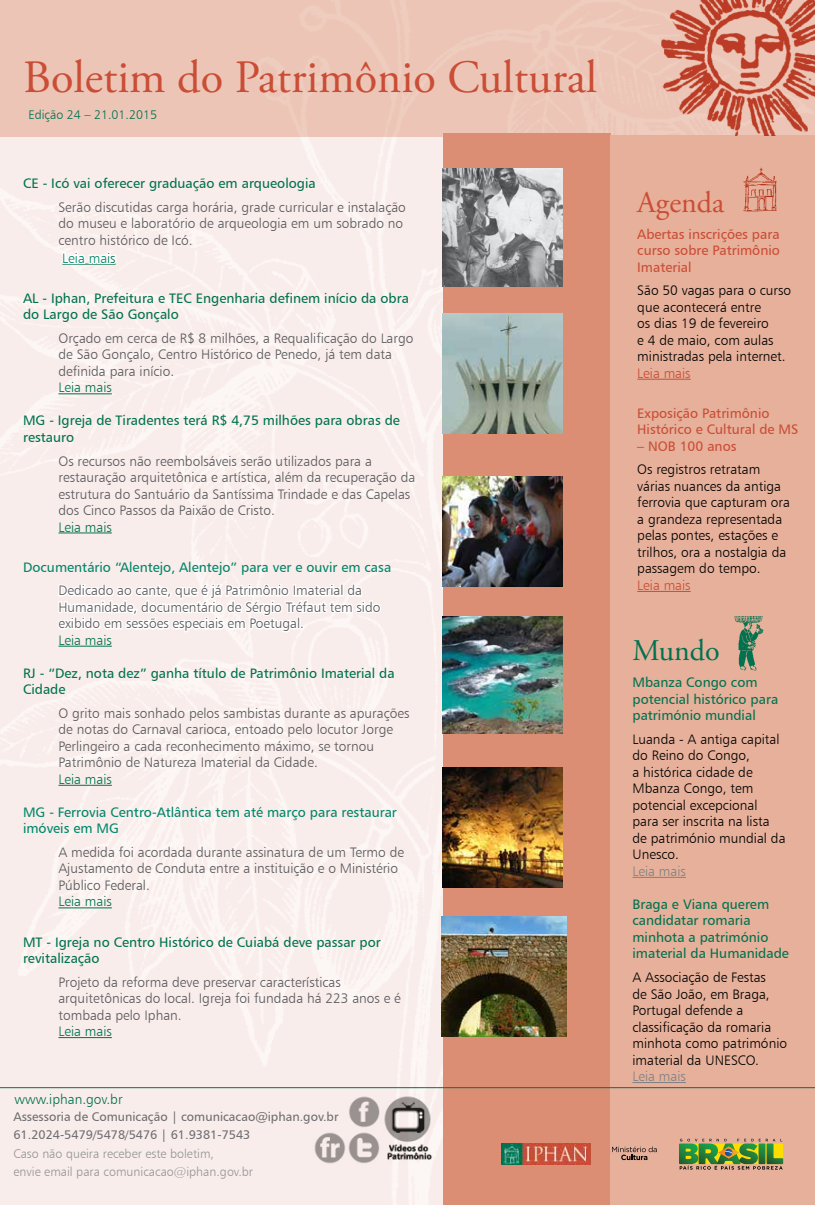
<style>
.page{position:relative;width:815px;height:1205px;background:#fff}
.page>*{position:absolute;margin:0;border:0;box-sizing:border-box;transform-origin:0 0}
.t1{font:46.25px "Adobe Garamond Pro";color:#ca4d36}
.t2{font:30px "Adobe Garamond Pro";color:#ca4d36}
.t3{font:30px "Adobe Garamond Pro";color:#00724f}
.t4{font:13.75px/16.5px "Humanist 777 BT Light B";color:#58585b}
.t5{font:13.75px/16.5px "Humanist 777 BT Light B";color:#000}
.t6{font:13.75px/16.5px "Humanist 777 BT Roman B";color:#00724f}
.t7{font:13.75px/16.5px "Humanist 777 BT Roman B";color:#008669}
.t8{font:13.75px/16.5px "Humanist 777 BT Roman B";color:#ca4d36;text-align:justify}
.t9{font:13.75px "Humanist 777 BT Light B";color:#00724f}
.t10{font:13.75px "Humanist 777 BT Light B";color:#ca4d36}
.t11{font:13.75px "Humanist 777 BT Light B";color:#808284}
.t12{font:13.75px "Humanist 777 BT Light B";color:#008669}
.t13{font:12.5px/18.5px "Humanist 777 BT Roman B";color:#6d6e71}
.t14{font:12.5px/18.5px "Humanist 777 BT Light B";color:#939598}
.t15{font:12.5px "Humanist 777 BT Light B";color:#00724f}
.s1{color:#00724f}
</style>
<div class="page">
<img style="left:0;top:0;width:658px;height:1205px">
<div style="left:444px;top:133px;width:167px;height:1072px;background:#dc8e74"></div>
<div style="left:610px;top:136px;width:205px;height:1069px;background:#e6b09a"></div>
<hr style="left:637px;top:379px;width:54px;height:1px;background:#ca4d36">
<hr style="left:637px;top:591px;width:54px;height:1px;background:#ca4d36">
<hr style="left:632px;top:877px;width:54px;height:1px;background:#808284">
<hr style="left:632px;top:1082px;width:54px;height:1px;background:#808284">
<img style="left:443px;top:168px;width:120px;height:119px">
<img style="left:443px;top:477px;width:120px;height:110px">
<img style="left:443px;top:314px;width:120px;height:120px">
<img style="left:443px;top:767px;width:120px;height:120px">
<img style="left:443px;top:617px;width:120px;height:116px">
<img style="left:658px;top:0;width:157px;height:136px">
<img style="left:734px;top:617px;width:30px;height:53px">
<img style="left:743px;top:167px;width:34px;height:44px">
<img style="left:441px;top:916px;width:125px;height:120px">
<hr style="left:58px;top:393px;width:54px;height:1px;background:#00724f">
<hr style="left:58px;top:533px;width:54px;height:1px;background:#00724f">
<hr style="left:58px;top:646px;width:54px;height:1px;background:#00724f">
<hr style="left:58px;top:785px;width:54px;height:1px;background:#00724f">
<hr style="left:58px;top:907px;width:54px;height:1px;background:#00724f">
<hr style="left:58px;top:1037px;width:54px;height:1px;background:#00724f">
<svg style="left:61px;top:251px;width:58px;height:17px"></svg>
<svg style="left:56px;top:581px;width:327px;height:53px"></svg>
<hr style="left:0;top:1087px;width:815px;height:1px;background:#00724f">
<svg style="left:679px;top:1138px;width:104px;height:31px"></svg>
<svg style="left:612px;top:1146px;width:45px;height:14px"></svg>
<img style="left:501px;top:1143px;width:90px;height:21px">
<img style="left:346px;top:1093px;width:87px;height:71px">
<img style="left:312px;top:1130px;width:34px;height:35px">
<h1 class="t1" style="left:23px;top:50px;width:576px">Boletim do Patrimônio Cultural</h1>
<p class="t15" style="left:28px;top:107px;width:130px">Edição 24 – 21.01.2015</p>
<p class="t6" style="left:23px;top:175px;width:294px">CE - Icó vai oferecer graduação em arqueologia</p>
<p class="t4" style="left:58px;top:198px;width:349px">Serão discutidas carga horária, grade curricular e instalação do museu e laboratório de arqueologia em um sobrado no centro histórico de Icó.</p>
<p class="t12" style="left:62px;top:249px;width:55px">Leia ma<span class="s1">is</span></p>
<p class="t6" style="left:23px;top:289px;width:387px">AL - Iphan, Prefeitura e TEC Engenharia definem início da obra do Largo de São Gonçalo</p>
<p class="t4" style="left:58px;top:330px;width:357px">Orçado em cerca de R$ 8 milhões, a Requalificação do Largo de São Gonçalo, Centro Histórico de Penedo, já tem data definida para início.</p>
<p class="t9" style="left:58px;top:379px;width:55px">Leia mais</p>
<p class="t6" style="left:23px;top:412px;width:378px">MG - Igreja de Tiradentes terá R$ 4,75 milhões para obras de restauro</p>
<p class="t4" style="left:58px;top:452px;width:358px">Os recursos não reembolsáveis serão utilizados para a restauração arquitetônica e artística, além da recuperação da estrutura do Santuário da Santíssima Trindade e das Capelas dos Cinco Passos da Paixão de Cristo.</p>
<p class="t9" style="left:58px;top:518px;width:55px">Leia mais</p>
<p class="t7" style="left:23px;top:558px;width:370px">Documentário “Alentejo, Alentejo” para ver e ouvir em casa</p>
<p class="t4" style="left:58px;top:582px;width:324px">Dedicado ao cante, que é já Patrimônio Imaterial da<br>Humanidade, documentário de Sérgio Tréfaut tem sido exibido em sessões especiais em Poetugal.</p>
<p class="t9" style="left:58px;top:631px;width:55px">Leia mais</p>
<p class="t6" style="left:23px;top:664px;width:373px">RJ - “Dez, nota dez” ganha título de Patrimônio Imaterial da<br>Cidade</p>
<p class="t4" style="left:58px;top:704px;width:353px">O grito mais sonhado pelos sambistas durante as apurações de notas do Carnaval carioca, entoado pelo locutor Jorge Perlingeiro a cada reconhecimento máximo, se tornou Patrimônio de Natureza Imaterial da Cidade.</p>
<p class="t9" style="left:58px;top:770px;width:55px">Leia mais</p>
<p class="t7" style="left:23px;top:803px;width:375px">MG - Ferrovia Centro-Atlântica tem até março para restaurar imóveis em MG</p>
<p class="t4" style="left:58px;top:844px;width:347px">A medida foi acordada durante assinatura de um Termo de<br>Ajustamento de Conduta entre a instituição e o Ministério<br>Público Federal.</p>
<p class="t9" style="left:58px;top:893px;width:55px">Leia mais</p>
<p class="t6" style="left:23px;top:933px;width:359px">MT - Igreja no Centro Histórico de Cuiabá deve passar por revitalização</p>
<p class="t4" style="left:58px;top:973px;width:344px">Projeto da reforma deve preservar características arquitetônicas do local. Igreja foi fundada há 223 anos e é tombada pelo Iphan.</p>
<p class="t9" style="left:58px;top:1023px;width:55px">Leia mais</p>
<p class="t9" style="left:15px;top:1091px;width:110px">www.iphan.gov.br</p>
<p class="t13" style="left:13px;top:1107px;width:327px">Assessoria de Comunicação | comunicacao@iphan.gov.br<br>61.2024-5479/5478/5476 | 61.9381-7543</p>
<p class="t14" style="left:13px;top:1144px;width:241px">Caso não queira receber este boletim,<br>envie email para comunicacao@iphan.gov.br</p>
<h2 class="t2" style="left:637px;top:184px;width:89px">Agenda</h2>
<p class="t8" style="left:637px;top:225px;width:144px">Abertas inscrições para curso sobre Patrimônio Imaterial</p>
<p class="t5" style="left:637px;top:282px;width:155px">São 50 vagas para o curso que acontecerá entre<br>os dias 19 de fevereiro<br>e 4 de maio, com aulas ministradas pela internet.</p>
<p class="t10" style="left:637px;top:364px;width:55px">Leia mais</p>
<p class="t8" style="left:637px;top:404px;width:163px">Exposição Patrimônio<br>Histórico e Cultural de MS</p>
<p class="t8" style="left:637px;top:437px;width:101px">– NOB 100 anos</p>
<p class="t5" style="left:637px;top:461px;width:154px">Os registros retratam várias nuances da antiga ferrovia que capturam ora a grandeza representada pelas pontes, estações e trilhos, ora a nostalgia da passagem do tempo.</p>
<p class="t10" style="left:637px;top:577px;width:55px">Leia mais</p>
<h2 class="t3" style="left:632px;top:633px;width:89px">Mundo</h2>
<p class="t6" style="left:632px;top:674px;width:147px">Mbanza Congo com potencial histórico para património mundial</p>
<p class="t5" style="left:632px;top:731px;width:155px">Luanda - A antiga capital do Reino do Congo,<br>a histórica cidade de<br>Mbanza Congo, tem potencial excepcional para ser inscrita na lista de património mundial da<br>Unesco.</p>
<p class="t11" style="left:632px;top:863px;width:55px">Leia mais</p>
<p class="t6" style="left:632px;top:895px;width:158px">Braga e Viana querem candidatar romaria minhota a património imaterial da Humanidade</p>
<p class="t5" style="left:632px;top:969px;width:156px">A Associação de Festas<br>de São João, em Braga,<br>Portugal defende a classificação da romaria minhota como património imaterial da UNESCO.</p>
<p class="t11" style="left:632px;top:1068px;width:55px">Leia mais</p>
</div>
